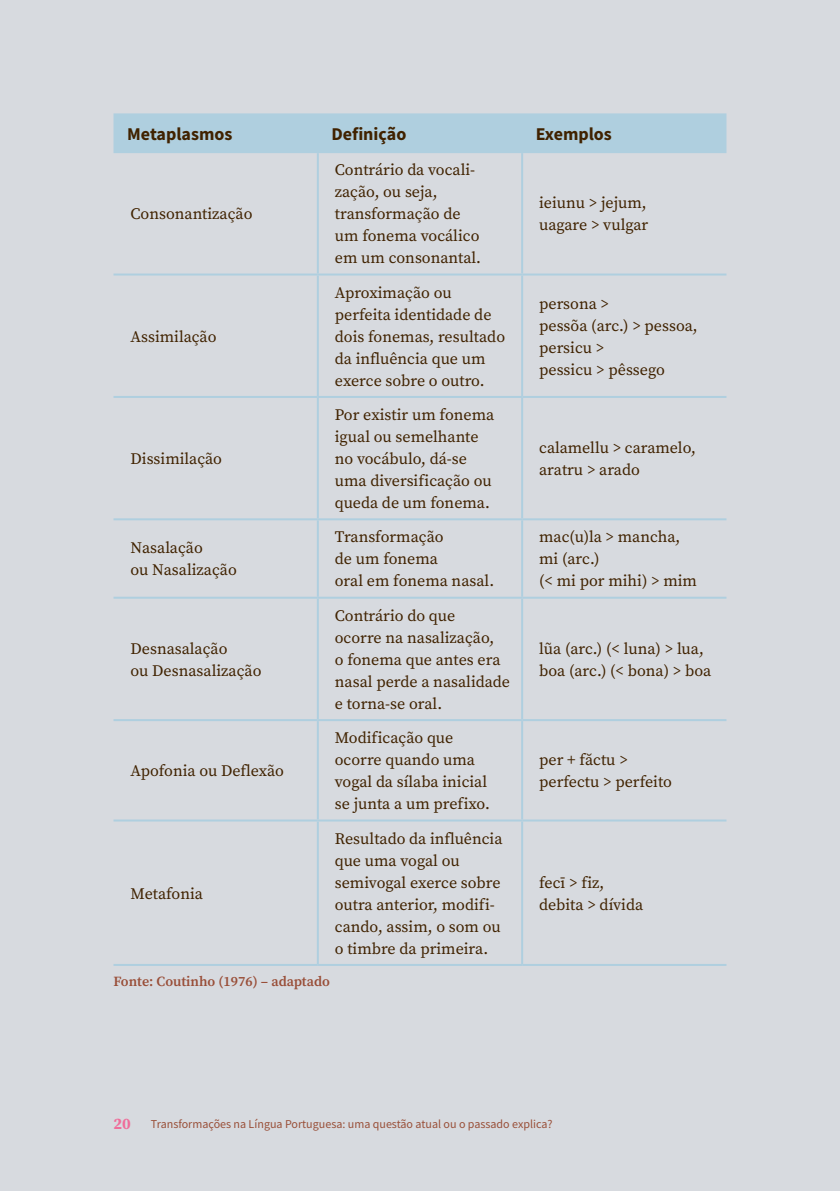
<style>
.page{position:relative;width:840px;height:1191px;background:#fff}
.page>*{position:absolute;margin:0;border:0;box-sizing:border-box;transform-origin:0 0}
.Tabela_Titulo2{font:700 18px "Source Sans Pro";color:#402200}
.Tabela_Corpo{font:16px/22px "Source Serif Pro";color:#402200}
.t1{font:700 16px "Source Serif Pro";color:#ef6d9a}
.Legenda_UEMG{font:600 14px "Source Serif Pro";color:#994e38}
.t2{font:12px "Source Sans Pro";color:#994f38}
</style>
<div class="page">
<div style="left:0;top:0;width:839px;height:1191px;background:#d7dadf"></div>
<div style="left:113px;top:113px;width:613px;height:40px;background:#afcfdf"></div>
<hr style="left:316px;top:153px;width:2px;height:120px;background:#afcfdf">
<hr style="left:521px;top:153px;width:2px;height:120px;background:#afcfdf">
<hr style="left:113px;top:273px;width:204px;height:2px;background:#afcfdf">
<hr style="left:317px;top:273px;width:205px;height:2px;background:#afcfdf">
<hr style="left:316px;top:275px;width:2px;height:121px;background:#afcfdf">
<hr style="left:522px;top:273px;width:204px;height:2px;background:#afcfdf">
<hr style="left:521px;top:275px;width:2px;height:121px;background:#afcfdf">
<hr style="left:113px;top:396px;width:204px;height:2px;background:#afcfdf">
<hr style="left:317px;top:396px;width:205px;height:2px;background:#afcfdf">
<hr style="left:316px;top:398px;width:2px;height:120px;background:#afcfdf">
<hr style="left:522px;top:396px;width:204px;height:2px;background:#afcfdf">
<hr style="left:521px;top:398px;width:2px;height:120px;background:#afcfdf">
<hr style="left:113px;top:518px;width:204px;height:2px;background:#afcfdf">
<hr style="left:317px;top:518px;width:205px;height:2px;background:#afcfdf">
<hr style="left:316px;top:520px;width:2px;height:77px;background:#afcfdf">
<hr style="left:522px;top:518px;width:204px;height:2px;background:#afcfdf">
<hr style="left:521px;top:520px;width:2px;height:77px;background:#afcfdf">
<hr style="left:113px;top:597px;width:204px;height:2px;background:#afcfdf">
<hr style="left:317px;top:597px;width:205px;height:2px;background:#afcfdf">
<hr style="left:316px;top:598px;width:2px;height:121px;background:#afcfdf">
<hr style="left:522px;top:597px;width:204px;height:2px;background:#afcfdf">
<hr style="left:521px;top:598px;width:2px;height:121px;background:#afcfdf">
<hr style="left:113px;top:719px;width:204px;height:2px;background:#afcfdf">
<hr style="left:317px;top:719px;width:205px;height:2px;background:#afcfdf">
<hr style="left:316px;top:721px;width:2px;height:98px;background:#afcfdf">
<hr style="left:522px;top:719px;width:204px;height:2px;background:#afcfdf">
<hr style="left:521px;top:721px;width:2px;height:98px;background:#afcfdf">
<hr style="left:113px;top:819px;width:204px;height:2px;background:#afcfdf">
<hr style="left:317px;top:819px;width:205px;height:2px;background:#afcfdf">
<hr style="left:316px;top:821px;width:2px;height:143px;background:#afcfdf">
<hr style="left:522px;top:819px;width:204px;height:2px;background:#afcfdf">
<hr style="left:521px;top:821px;width:2px;height:143px;background:#afcfdf">
<hr style="left:113px;top:964px;width:204px;height:2px;background:#afcfdf">
<hr style="left:317px;top:964px;width:205px;height:2px;background:#afcfdf">
<hr style="left:522px;top:964px;width:204px;height:2px;background:#afcfdf">
<p class="Tabela_Titulo2" style="left:127px;top:122px;width:107px">Metaplasmos</p>
<p class="Tabela_Titulo2" style="left:331px;top:122px;width:76px">Definição</p>
<p class="Tabela_Titulo2" style="left:535px;top:122px;width:77px">Exemplos</p>
<p class="Tabela_Corpo" style="left:130px;top:203px;width:123px">Consonantização</p>
<p class="Tabela_Corpo" style="left:130px;top:325px;width:87px">Assimilação</p>
<p class="Tabela_Corpo" style="left:130px;top:447px;width:93px">Dissimilação</p>
<p class="Tabela_Corpo" style="left:334px;top:159px;width:148px">Contrário da vocali&shy;zação, ou seja, transformação de um fonema vocálico em um consonantal.</p>
<p class="Tabela_Corpo" style="left:334px;top:281px;width:172px">Aproximação ou perfeita identidade de dois fonemas, resultado da influência que um exerce sobre o outro.</p>
<p class="Tabela_Corpo" style="left:334px;top:403px;width:161px">Por existir um fonema igual ou semelhante no vocábulo, dá-se uma diversificação ou queda de um fonema.</p>
<p class="Tabela_Corpo" style="left:539px;top:192px;width:110px">ieiunu &gt; jejum, uagare &gt; vulgar</p>
<p class="Tabela_Corpo" style="left:539px;top:292px;width:160px">persona &gt;<br>pessõa (arc.) &gt; pessoa, persicu &gt;<br>pessicu &gt; pêssego</p>
<p class="Tabela_Corpo" style="left:539px;top:436px;width:158px">calamellu &gt; caramelo, aratru &gt; arado</p>
<p class="Tabela_Corpo" style="left:130px;top:537px;width:108px">Nasalação<br>ou Nasalização</p>
<p class="Tabela_Corpo" style="left:334px;top:526px;width:161px">Transformação<br>de um fonema<br>oral em fonema nasal.</p>
<p class="Tabela_Corpo" style="left:539px;top:526px;width:159px">mac(u)la &gt; mancha, mi (arc.)<br>(&lt; mi por mihi) &gt; mim</p>
<p class="Tabela_Corpo" style="left:130px;top:637px;width:132px">Desnasalação<br>ou Desnasalização</p>
<p class="Tabela_Corpo" style="left:130px;top:760px;width:155px">Apofonia ou Deflexão</p>
<p class="Tabela_Corpo" style="left:130px;top:882px;width:74px">Metafonia</p>
<p class="Tabela_Corpo" style="left:334px;top:604px;width:177px">Contrário do que<br>ocorre na nasalização,<br>o fonema que antes era nasal perde a nasalidade e torna-se oral.</p>
<p class="Tabela_Corpo" style="left:334px;top:727px;width:156px">Modificação que ocorre quando uma vogal da sílaba inicial se junta a um prefixo.</p>
<p class="Tabela_Corpo" style="left:334px;top:827px;width:169px">Resultado da influência que uma vogal ou semivogal exerce sobre outra anterior, modifi&shy;cando, assim, o som ou o timbre da primeira.</p>
<p class="Legenda_UEMG" style="left:113px;top:972px;width:218px">Fonte: Coutinho (1976) – adaptado</p>
<p class="Tabela_Corpo" style="left:539px;top:637px;width:173px">lũa (arc.) (&lt; luna) &gt; lua, boa (arc.) (&lt; bona) &gt; boa</p>
<p class="Tabela_Corpo" style="left:539px;top:749px;width:134px">per + făctu &gt; perfectu &gt; perfeito</p>
<p class="Tabela_Corpo" style="left:539px;top:871px;width:105px">fecī &gt; fiz, debita &gt; dívida</p>
<p class="t1" style="left:113px;top:1112px;width:19px">20</p>
<p class="t2" style="left:151px;top:1116px;width:403px">Transformações na Língua Portuguesa: uma questão atual ou o passado explica?</p>
</div>
